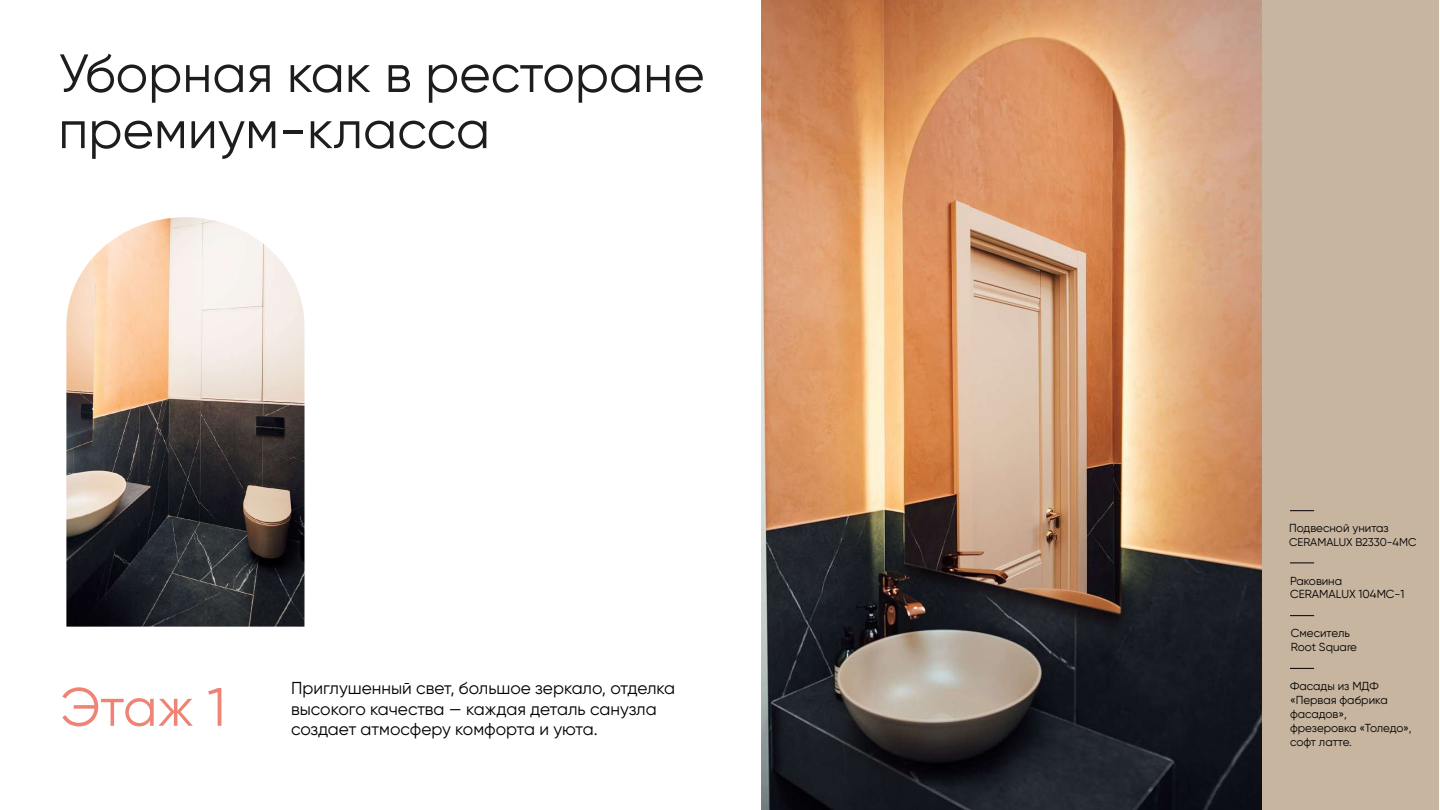
<style>
.page{position:relative;width:1440px;height:810px;background:#fff}
.page>*{position:absolute;margin:0;border:0;box-sizing:border-box;transform-origin:0 0}
.t1{font:54px "Gilroy";color:#ee8475}
.t2{font:53.7px/56.1px "Gilroy";color:#1d1d1b}
.t3{font:17.25px/20.7px "Gilroy";color:#000}
.t4{font:11.62px/14px "Gilroy";color:#000}
.t5{font:11.25px "Gilroy";color:#000}
</style>
<div class="page">
<div style="left:1262px;top:0;width:177px;height:810px;background:#c7b5a0"></div>
<img style="left:762px;top:0;width:500px;height:810px">
<svg style="left:1290px;top:510px;width:24px;height:1px"></svg>
<svg style="left:1290px;top:563px;width:24px;height:1px"></svg>
<svg style="left:1290px;top:615px;width:24px;height:1px"></svg>
<svg style="left:1290px;top:668px;width:24px;height:1px"></svg>
<img style="left:66px;top:217px;width:239px;height:410px">
<h2 class="t2" style="left:58px;top:45px;width:648px">Уборная как в ресторане премиум-класса</h2>
<h1 class="t1" style="left:60px;top:674px;width:167px">Этаж 1</h1>
<h3 class="t3" style="left:291px;top:677px;width:386px">Приглушенный свет, большое зеркало, отделка высокого качества — каждая деталь санузла создает атмосферу комфорта и уюта.</h3>
<p class="t4" style="left:1289px;top:521px;width:101px">Подвесной унитаз</p>
<p class="t5" style="left:1289px;top:535px;width:129px">CERAMALUX B2330-4MC</p>
<p class="t4" style="left:1290px;top:573px;width:116px">Раковина<br>CERAMALUX 104MC-1</p>
<p class="t4" style="left:1291px;top:626px;width:68px">Смеситель<br>Root Square</p>
<p class="t4" style="left:1290px;top:679px;width:123px">Фасады из МДФ «Первая фабрика фасадов», фрезеровка «Толедо», софт латте.</p>
</div>
